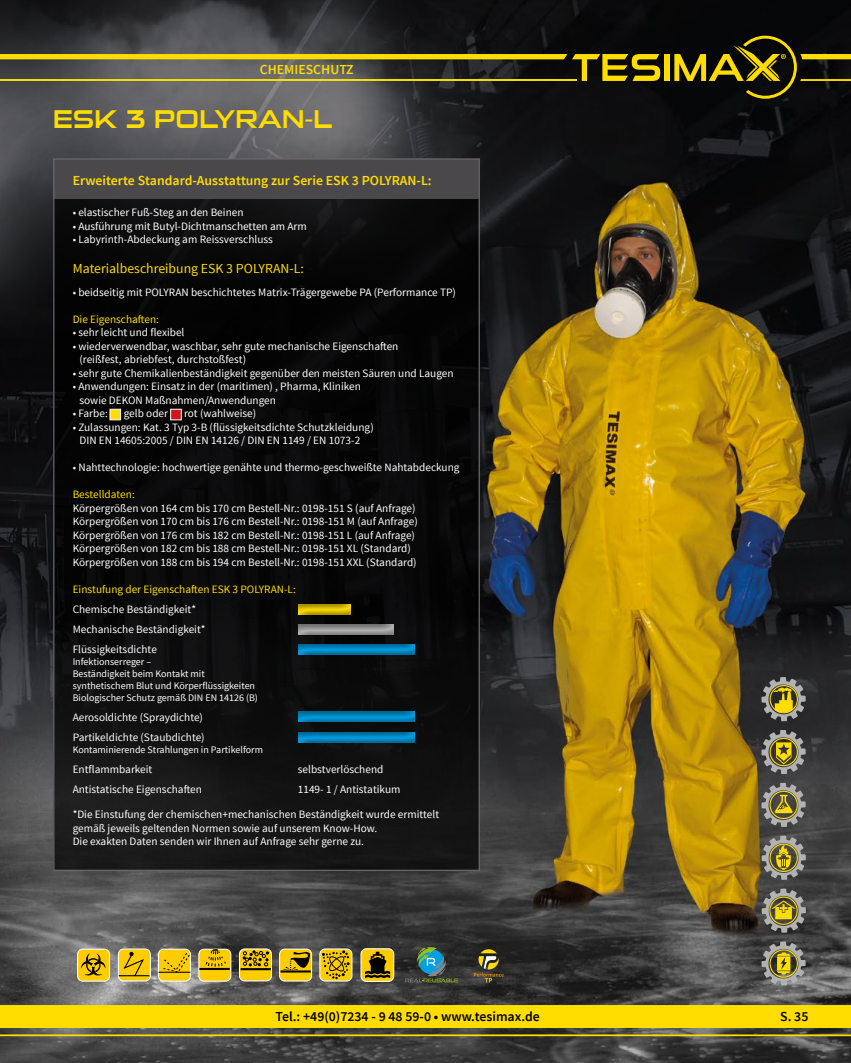
<style>
.page{position:relative;width:851px;height:1063px;background:#fff}
.page>*{position:absolute;margin:0;border:0;box-sizing:border-box;transform-origin:0 0}
.t1{font:25.88px "Sui Generis Rg";letter-spacing:.01em;color:#fd0}
.t2{font:600 13.75px "Source Sans Pro";color:#fd0}
.t3{font:600 13.75px "Source Sans Pro";color:#000}
.t4{font:13.75px "Source Sans Pro";color:#fd0}
.t5{font:11.25px/13.5px "Source Sans Pro";color:#fff}
.t6{font:11.25px "Source Sans Pro";color:#fd0}
.t7{font:10px/12px "Source Sans Pro";color:#fff}
</style>
<div class="page">
<img style="left:0;top:0;width:850px;height:1063px">
<hr style="left:0;top:1034px;width:850px;height:2px;background:#fd0">
<div style="left:0;top:1006px;width:850px;height:22px;background:#fd0"></div>
<svg style="left:0;top:54px;width:660px;height:27px;background:#786e2f"></svg>
<div style="left:664px;top:54px;width:5px;height:27px;background:#fd0"></div>
<svg style="left:674px;top:36px;width:176px;height:63px;background:#363008"></svg>
<div style="left:54px;top:194px;width:425px;height:676px;background:linear-gradient(to bottom,#040405,#131314)"></div>
<div style="left:54px;top:159px;width:425px;height:39px;background:#4b484b"></div>
<div style="left:287px;top:723px;width:138px;height:22px;background:#000;opacity:.5"></div>
<div style="left:109px;top:409px;width:12px;height:11px;background:#fd0;border:1px solid #fff"></div>
<div style="left:287px;top:635px;width:138px;height:21px;background:#000;opacity:.5"></div>
<div style="left:287px;top:702px;width:138px;height:22px;background:#000;opacity:.5"></div>
<div style="left:170px;top:409px;width:12px;height:11px;background:#cd171a;border:1px solid #fff"></div>
<div style="left:286px;top:616px;width:118px;height:21px;background:#000;opacity:.5"></div>
<div style="left:286px;top:595px;width:74px;height:21px;background:#000;opacity:.5"></div>
<div style="left:158px;top:949px;width:32px;height:32px;background:#fc0;border-radius:5px"></div>
<div style="left:158px;top:949px;width:33px;height:33px;border:1px solid #fff;border-radius:5px"></div>
<hr style="left:158px;top:972px;width:32px;height:1px;background:#000">
<svg style="left:162px;top:952px;width:29px;height:21px"></svg>
<div style="left:199px;top:949px;width:32px;height:32px;background:#fc0;border-radius:5px"></div>
<div style="left:198px;top:949px;width:33px;height:33px;border:1px solid #fff;border-radius:5px"></div>
<hr style="left:199px;top:968px;width:31px;height:2px;background:#000">
<svg style="left:205px;top:949px;width:21px;height:19px"></svg>
<div style="left:239px;top:949px;width:32px;height:32px;background:#fc0;border-radius:5px"></div>
<div style="left:239px;top:948px;width:33px;height:33px;border:1px solid #fff;border-radius:5px"></div>
<hr style="left:240px;top:968px;width:31px;height:2px;background:#000">
<svg style="left:242px;top:950px;width:27px;height:16px"></svg>
<div style="left:279px;top:949px;width:32px;height:32px;background:#fc0;border-radius:5px"></div>
<div style="left:279px;top:949px;width:33px;height:33px;border:1px solid #fff;border-radius:5px"></div>
<svg style="left:283px;top:951px;width:27px;height:19px"></svg>
<hr style="left:280px;top:970px;width:31px;height:3px;background:#000">
<div style="left:78px;top:949px;width:31px;height:32px;background:#fc0;border-radius:5px"></div>
<div style="left:77px;top:949px;width:33px;height:33px;border:1px solid #fff;border-radius:5px"></div>
<svg style="left:81px;top:953px;width:24px;height:22px"></svg>
<div style="left:118px;top:949px;width:32px;height:32px;background:#fc0;border-radius:5px"></div>
<div style="left:118px;top:948px;width:33px;height:34px;border:1px solid #fff;border-radius:5px"></div>
<svg style="left:118px;top:952px;width:32px;height:25px"></svg>
<div style="left:320px;top:949px;width:32px;height:32px;background:#fc0;border-radius:5px"></div>
<div style="left:319px;top:948px;width:33px;height:34px;border:1px solid #fff;border-radius:5px"></div>
<svg style="left:322px;top:950px;width:27px;height:29px"></svg>
<div style="left:361px;top:949px;width:32px;height:32px;background:#fc0;border-radius:5px"></div>
<div style="left:360px;top:948px;width:34px;height:34px;border:1px solid #fff;border-radius:5px"></div>
<svg style="left:365px;top:952px;width:25px;height:26px"></svg>
<svg style="left:405px;top:947px;width:52px;height:35px;background:#395b59"></svg>
<svg style="left:761px;top:677px;width:44px;height:44px;background:#7d774d"></svg>
<svg style="left:761px;top:730px;width:44px;height:44px;background:#7b7554"></svg>
<svg style="left:761px;top:783px;width:44px;height:44px;background:#7d795e"></svg>
<svg style="left:761px;top:889px;width:44px;height:44px;background:#817b57"></svg>
<svg style="left:761px;top:941px;width:44px;height:45px;background:#88825e"></svg>
<svg style="left:761px;top:836px;width:44px;height:44px;background:#817b5d"></svg>
<svg style="left:473px;top:949px;width:30px;height:33px"></svg>
<p class="t2" style="left:260px;top:60px;width:95px">CHEMIEschutz</p>
<h1 class="t1" style="left:53px;top:104px;width:280px">ESK 3 POLYRAN-L</h1>
<p class="t2" style="left:73px;top:171px;width:360px">Erweiterte Standard-Ausstattung zur Serie ESK 3 POLYRAN-L:</p>
<p class="t5" style="left:73px;top:206px;width:172px">• elastischer Fuß-Steg an den Beinen</p>
<p class="t5" style="left:73px;top:219px;width:235px">• Ausführung mit Butyl-Dichtmanschetten am Arm</p>
<p class="t5" style="left:73px;top:233px;width:202px">• Labyrinth-Abdeckung am Reissverschluss</p>
<p class="t4" style="left:73px;top:260px;width:232px">Materialbeschreibung ESK 3 POLYRAN-L:</p>
<p class="t5" style="left:73px;top:285px;width:385px">• beidseitig mit POLYRAN beschichtetes Matrix-Trägergewebe PA (Performance TP)</p>
<p class="t6" style="left:73px;top:312px;width:88px">Die Eigenschaften:</p>
<p class="t5" style="left:73px;top:326px;width:113px">• sehr leicht und flexibel</p>
<p class="t5" style="left:79px;top:339px;width:320px;text-indent:-7px">• wiederverwendbar, waschbar, sehr gute mechanische Eigenschaften (reißfest, abriebfest, durchstoßfest)</p>
<p class="t5" style="left:73px;top:366px;width:382px">• sehr gute Chemikalienbeständigkeit gegenüber den meisten Säuren und Laugen</p>
<p class="t5" style="left:79px;top:380px;width:283px;text-indent:-7px">• Anwendungen: Einsatz in der (maritimen) , Pharma, Kliniken sowie DEKON Maßnahmen/Anwendungen</p>
<p class="t5" style="left:73px;top:407px;width:37px">• Farbe:</p>
<p class="t5" style="left:124px;top:407px;width:46px">gelb oder</p>
<p class="t5" style="left:184px;top:407px;width:74px">rot (wahlweise)</p>
<p class="t5" style="left:73px;top:420px;width:302px;text-align:center">• Zulassungen: Kat. 3 Typ 3-B (flüssigkeitsdichte Schutzkleidung)<br>DIN EN 14605:2005 / DIN EN 14126 / DIN EN 1149 / EN 1073-2</p>
<p class="t5" style="left:73px;top:461px;width:388px">• Nahttechnologie: hochwertige genähte und thermo-geschweißte Nahtabdeckung</p>
<p class="t6" style="left:73px;top:487px;width:64px">Bestelldaten:</p>
<p class="t5" style="left:73px;top:501px;width:346px">Körpergrößen von 164 cm bis 170 cm Bestell-Nr.: 0198-151 S (auf Anfrage)<br>Körpergrößen von 170 cm bis 176 cm Bestell-Nr.: 0198-151 M (auf Anfrage)<br>Körpergrößen von 176 cm bis 182 cm Bestell-Nr.: 0198-151 L (auf Anfrage)<br>Körpergrößen von 182 cm bis 188 cm Bestell-Nr.: 0198-151 XL (Standard)<br>Körpergrößen von 188 cm bis 194 cm Bestell-Nr.: 0198-151 XXL (Standard)</p>
<p class="t6" style="left:73px;top:582px;width:225px">Einstufung der Eigenschaften ESK 3 POLYRAN-L:</p>
<p class="t5" style="left:73px;top:599px;width:134px;line-height:20px">Chemische Beständigkeit*<br>Mechanische Beständigkeit*<br>Flüssigkeitsdichte</p>
<p class="t7" style="left:73px;top:656px;width:187px">Infektionserreger –<br>Beständigkeit beim Kontakt mit synthetischem Blut und Körperflüssigkeiten Biologischer Schutz gemäß DIN EN 14126 (B)</p>
<p class="t5" style="left:73px;top:707px;width:133px;line-height:20px">Aerosoldichte (Spraydichte)<br>Partikeldichte (Staubdichte)</p>
<p class="t7" style="left:73px;top:744px;width:192px">Kontaminierende Strahlungen in Partikelform</p>
<p class="t5" style="left:73px;top:762px;width:81px">Entflammbarkeit</p>
<p class="t5" style="left:298px;top:762px;width:87px">selbstverlöschend</p>
<p class="t5" style="left:73px;top:782px;width:131px">Antistatische Eigenschaften</p>
<p class="t5" style="left:298px;top:782px;width:104px">1149- 1 / Antistatikum</p>
<p class="t5" style="left:73px;top:808px;width:368px">*Die Einstufung der chemischen+mechanischen Beständigkeit wurde ermittelt gemäß jeweils geltenden Normen sowie auf unserem Know-How.<br>Die exakten Daten senden wir Ihnen auf Anfrage sehr gerne zu.</p>
<p class="t3" style="left:275px;top:1008px;width:266px">Tel.: +49(0)7234 - 9 48 59-0 • www.tesimax.de</p>
<p class="t3" style="left:780px;top:1008px;width:30px">S. 35</p>
</div>
